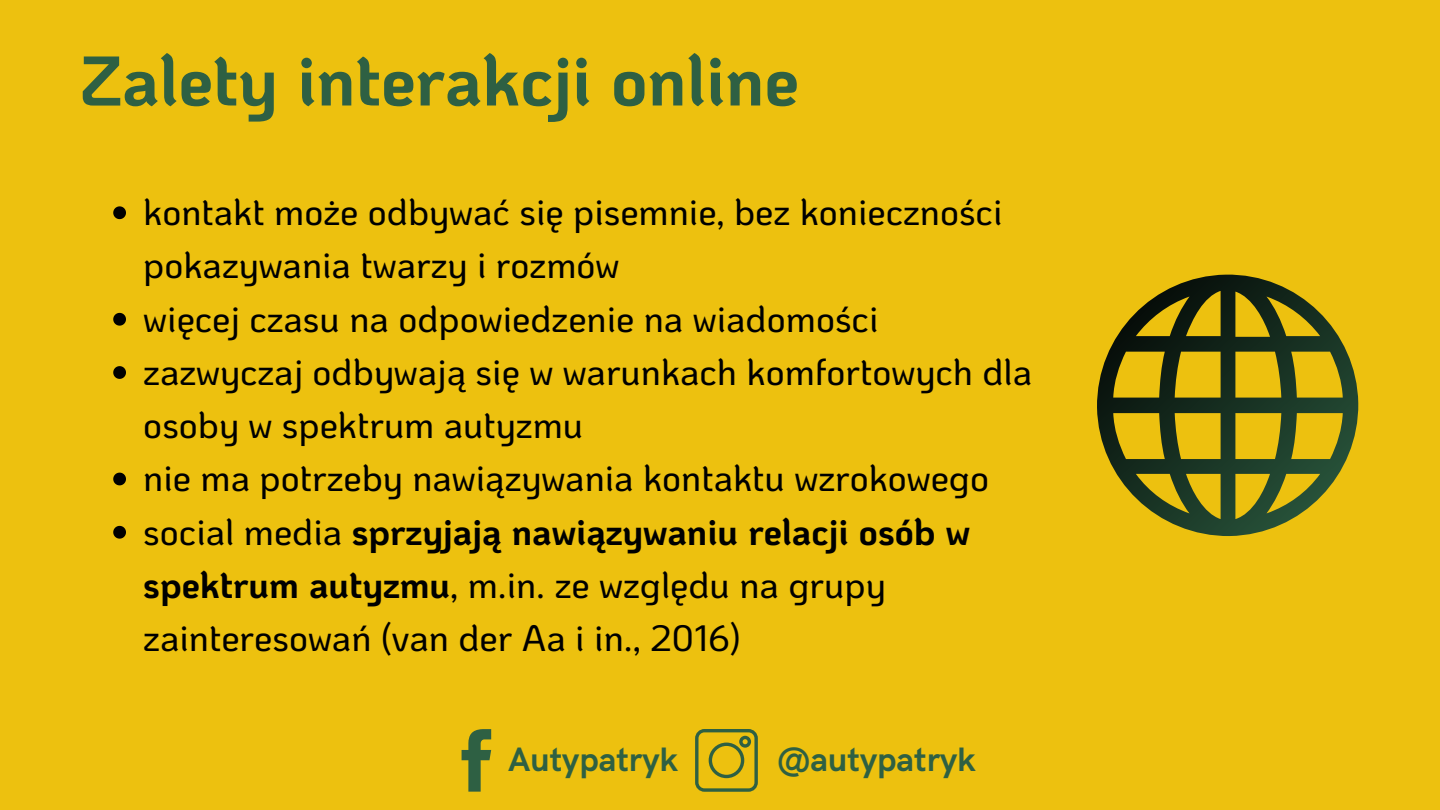
<style>
.page{position:relative;width:1440px;height:810px;background:#edc10f}
.page>*{position:absolute;margin:0;border:0;box-sizing:border-box;transform-origin:0 0}
.t1{font:700 70px "Ko Ho";color:#2e6043}
.t2{font:500 36.7px/53.2px "Ko Ho";color:#000}
.t3{font:700 34px "HK Grotesk";color:#2e6043}
.s1{font-weight:700}
</style>
<div class="page">
<svg style="left:113px;top:206px;width:13px;height:13px"></svg>
<svg style="left:113px;top:313px;width:13px;height:13px"></svg>
<svg style="left:113px;top:366px;width:13px;height:13px"></svg>
<svg style="left:113px;top:473px;width:13px;height:12px"></svg>
<svg style="left:113px;top:526px;width:13px;height:13px"></svg>
<svg style="left:462px;top:729px;width:29px;height:63px"></svg>
<svg style="left:695px;top:729px;width:63px;height:63px"></svg>
<svg style="left:1097px;top:274px;width:262px;height:262px"></svg>
<p class="t1" style="left:81px;top:32px;width:719px">Zalety interakcji online</p>
<h1 class="t2" style="left:143px;top:184px;width:861px">kontakt może odbywać się pisemnie, bez konieczności pokazywania twarzy i rozmów</h1>
<p class="t2" style="left:143px;top:291px;width:737px">więcej czasu na odpowiedzenie na wiadomości</p>
<p class="t2" style="left:143px;top:344px;width:890px">zazwyczaj odbywają się w warunkach komfortowych dla osoby w spektrum autyzmu</p>
<p class="t2" style="left:143px;top:450px;width:847px">nie ma potrzeby nawiązywania kontaktu wzrokowego</p>
<p class="t2" style="left:143px;top:504px;width:829px">social media <span class="s1">sprzyjają nawiązywaniu relacji osób w spektrum autyzmu</span>, m.in. ze względu na grupy zainteresowań (van der Aa i in., 2016)</p>
<p class="t3" style="left:508px;top:740px;width:172px">Autypatryk</p>
<p class="t3" style="left:777px;top:740px;width:200px">@autypatryk</p>
</div>
